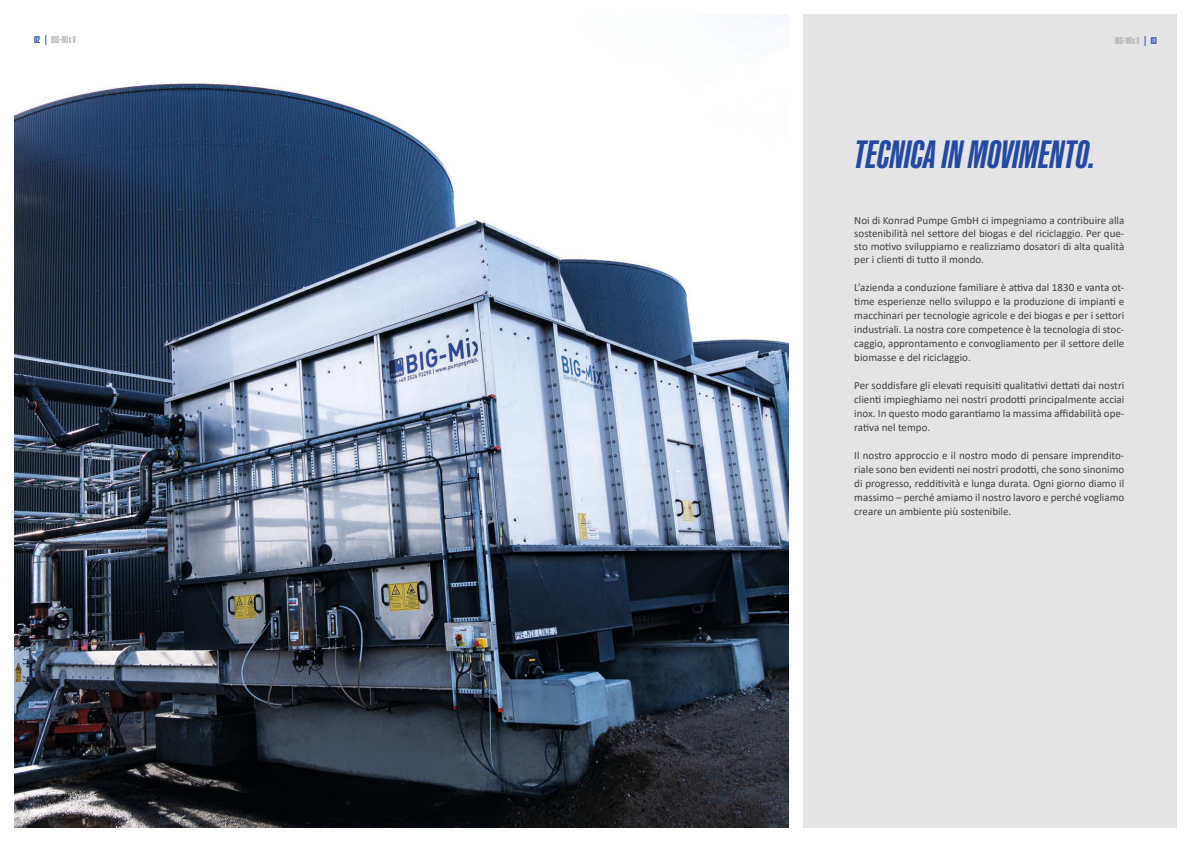
<style>
.page{position:relative;width:1191px;height:842px;background:#fff}
.page>*{position:absolute;margin:0;border:0;box-sizing:border-box;transform-origin:0 0}
.t1{font:italic 700 40px "Kaneda Gothic";color:#2449a2}
.t2{font:11px/14px "Calibri";color:#424241;text-align:justify}
.t3{font:700 10px "Kaneda Gothic";color:#b1b1b1}
.s1{color:#2449a2}
</style>
<div class="page">
<img style="left:14px;top:14px;width:774px;height:814px">
<img style="left:587px;top:14px;width:200px;height:814px">
<div style="left:803px;top:14px;width:373px;height:814px;background:#e4e4e4"></div>
<p class="t3" style="left:34px;top:34px;width:43px"><span class="s1">02 |</span> BIG-Mix V</p>
<p class="t3" style="left:1115px;top:35px;width:43px">BIG-Mix V <span class="s1">| 03</span></p>
<h1 class="t1" style="left:854px;top:132px;width:243px">TECNICA IN MOVIMENTO.</h1>
<p class="t2" style="left:854px;top:213px;width:271px;line-height:13.2px">Noi di Konrad Pumpe GmbH ci impegniamo a contribuire alla sostenibilità nel settore del biogas e del riciclaggio. Per que&shy;sto motivo sviluppiamo e realizziamo dosatori di alta qualità per i clienti di tutto il mondo.</p>
<p class="t2" style="left:854px;top:280px;width:271px">L’azienda a conduzione familiare è attiva dal 1830 e vanta ot&shy;time esperienze nello sviluppo e la produzione di impianti e macchinari per tecnologie agricole e dei biogas e per i settori industriali. La nostra core competence è la tecnologia di stoc&shy;caggio, approntamento e convogliamento per il settore delle biomasse e del riciclaggio.</p>
<p class="t2" style="left:854px;top:378px;width:271px">Per soddisfare gli elevati requisiti qualitativi dettati dai nostri clienti impieghiamo nei nostri prodotti principalmente acciai inox. In questo modo garantiamo la massima affidabilità ope&shy;rativa nel tempo.</p>
<p class="t2" style="left:854px;top:448px;width:271px">Il nostro approccio e il nostro modo di pensare imprendito&shy;riale sono ben evidenti nei nostri prodotti, che sono sinonimo di progresso, redditività e lunga durata. Ogni giorno diamo il massimo – perché amiamo il nostro lavoro e perché vogliamo creare un ambiente più sostenibile.</p>
</div>
